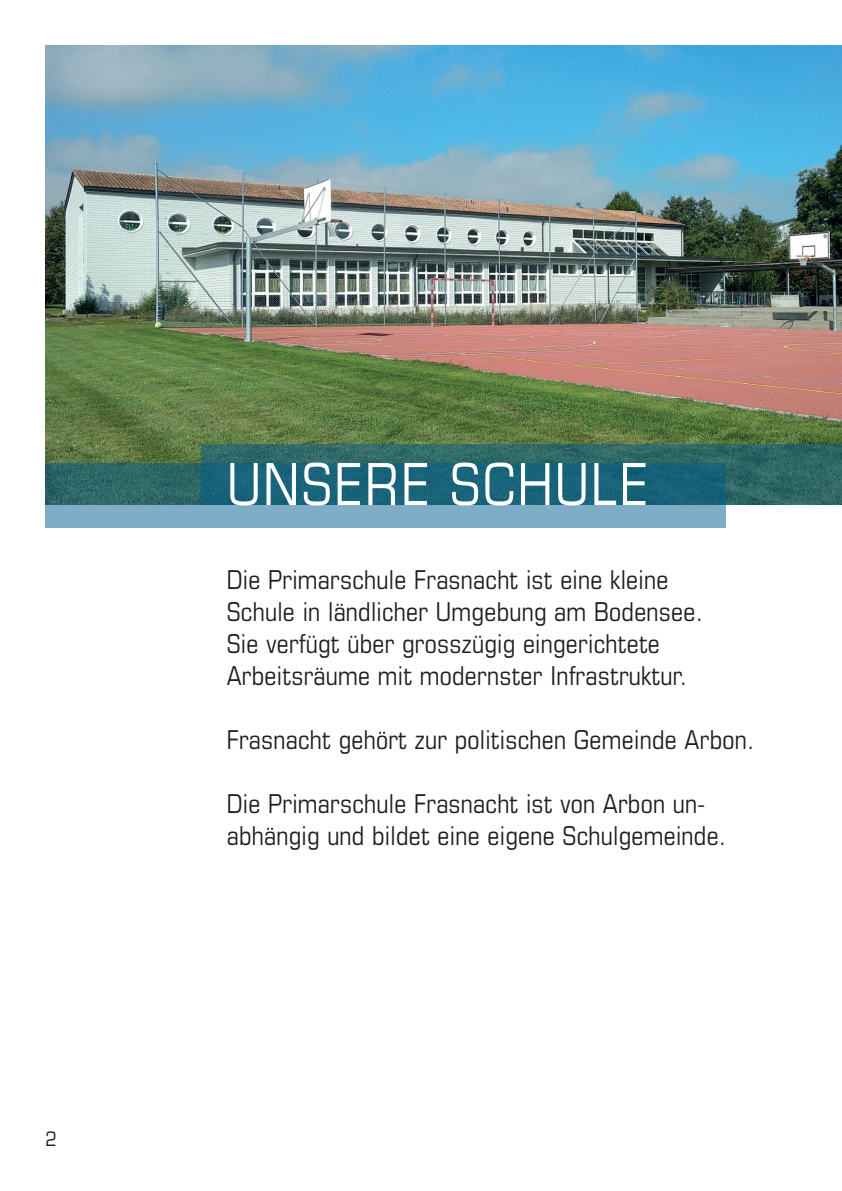
<style>
.page{position:relative;width:842px;height:1191px;background:#fff}
.page>*{position:absolute;margin:0;border:0;box-sizing:border-box;transform-origin:0 0}
.t1{font:condensed 58px "Eurostile";letter-spacing:.03em;color:#fff}
.t2{font:condensed 26px/32px "Eurostile";letter-spacing:.01em;color:#231f20}
.t3{font:condensed 20px "Eurostile";color:#231f20}
</style>
<div class="page">
<img style="left:45px;top:45px;width:797px;height:418px">
<svg style="left:45px;top:463px;width:681px;height:65px;fill:#80adc6"></svg>
<svg style="left:201px;top:444px;width:641px;height:61px"></svg>
<p class="t3" style="left:45px;top:1126px;width:13px">2</p>
<h1 class="t1" style="left:227px;top:449px;width:423px">UNSERE SCHULE</h1>
<p class="t2" style="left:227px;top:563px;width:478px">Die Primarschule Frasnacht ist eine kleine Schule in ländlicher Umgebung am Bodensee.<br>Sie verfügt über grosszügig eingerichtete Arbeitsräume mit modernster Infrastruktur.</p>
<p class="t2" style="left:227px;top:723px;width:529px">Frasnacht gehört zur politischen Gemeinde Arbon.</p>
<p class="t2" style="left:227px;top:787px;width:501px">Die Primarschule Frasnacht ist von Arbon un&shy;abhängig und bildet eine eigene Schulgemeinde.</p>
</div>
